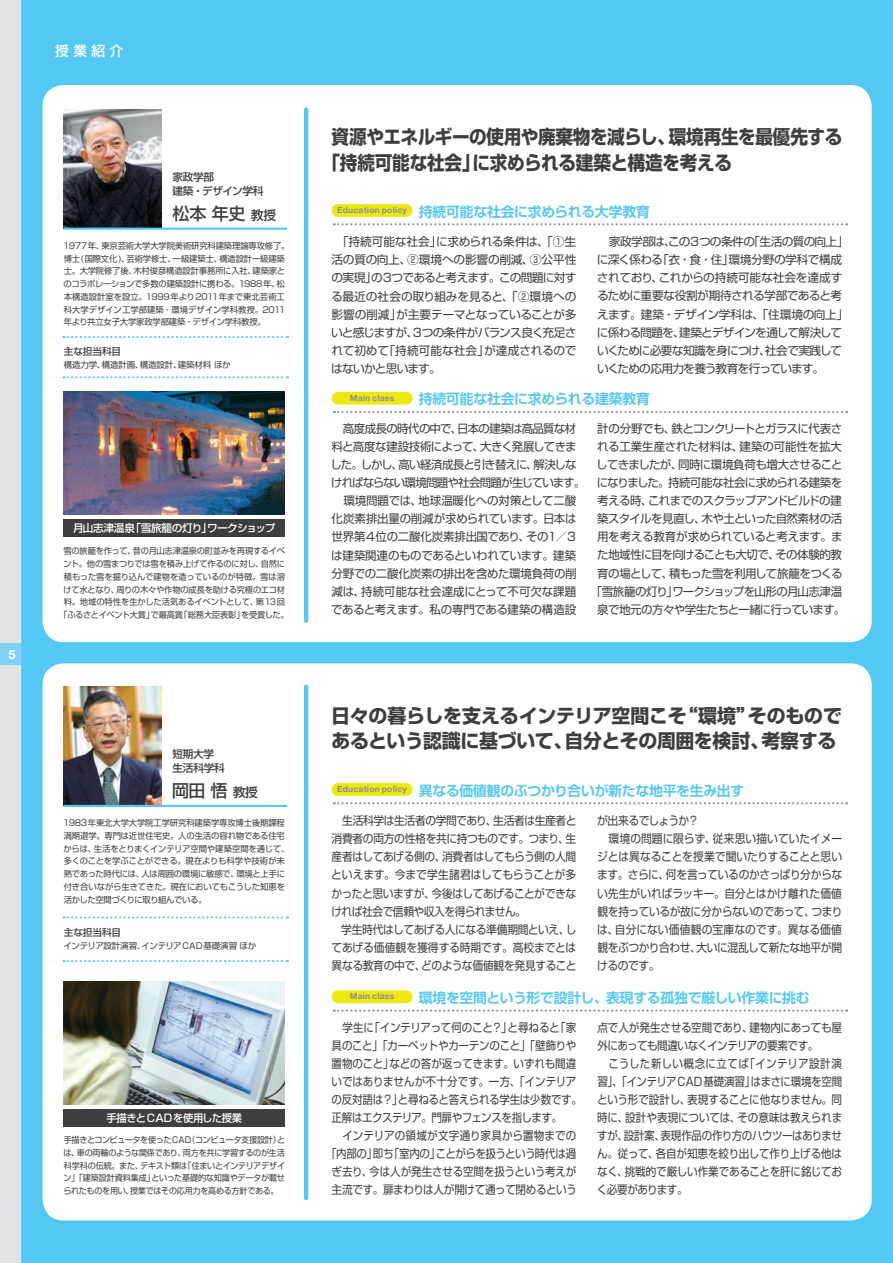
<style>
.page{position:relative;width:893px;height:1263px;background:#52c8f3}
.page>*{position:absolute;margin:0;border:0;box-sizing:border-box;transform-origin:0 0}
.t1{font:700 19.2px/25.5px "Shin Go Pro";letter-spacing:-.015em;color:#3e3e3f}
.t2{font:700 19.2px/25.5px "Shin Go Pro";letter-spacing:-.015em;color:#3e3e3f;scale:.92 1}
.t3{font:500 16.95px "Shin Go Pro";color:#3e3e3f}
.t4{font:700 13.8px "Shin Go Pro De";letter-spacing:-.015em;color:#52c8f3}
.t5{font:500 13.8px "Shin Go Pro";color:#fff}
.t6{font:11.7px/18px "Shin Go Pro";letter-spacing:-.035em;color:#3e3e3f;text-align:justify}
.t7{font:11.7px/18px "Shin Go Pro";letter-spacing:-.035em;color:#3e3e3f;text-align:justify;scale:.92 1}
.t8{font:11.7px/18px "Shin Go Pro";letter-spacing:-.035em;color:#3e3e3f;scale:.9 1}
.t9{font:11.7px/18px "Shin Go Pro";letter-spacing:-.055em;color:#3e3e3f}
.t10{font:11.7px "Shin Go Pro";letter-spacing:-.015em;color:#3e3e3f;scale:.9 1}
.t11{font:11.7px "Shin Go Pro";letter-spacing:-.01em;color:#3e3e3f;scale:.9 1}
.t12{font:11.7px "Shin Go Pro";color:#3e3e3f;scale:.9 1}
.t13{font:11.7px "Shin Go Pro";letter-spacing:.015em;color:#3e3e3f;scale:.9 1}
.t14{font:500 10.65px "Shin Go Pro";letter-spacing:-.035em;color:#fff}
.t15{font:500 10.65px/13.8px "Shin Go Pro";letter-spacing:-.025em;color:#3e3e3f}
.t16{font:500 9.6px "Shin Go Pro";color:#3e3e3f}
.t17{font:8.55px/12.8px "Shin Go Pro";letter-spacing:-.02em;color:#3e3e3f}
.t18{font:8.55px/12.8px "Shin Go Pro";letter-spacing:-.02em;color:#3e3e3f;text-align:justify;scale:.95 1}
.t19{font:700 8.55px "Helvetica Neue";letter-spacing:.025em;color:#8a8f9d}
.s1{font-size:12.75px}
</style>
<div class="page">
<hr style="left:892px;top:664px;width:1px;height:599px;background:#fff">
<div style="left:43px;top:85px;width:829px;height:557px;background:#fff;border-radius:21px"></div>
<img style="left:64px;top:109px;width:98px;height:119px">
<img style="left:64px;top:391px;width:221px;height:123px">
<div style="left:64px;top:520px;width:221px;height:17px;background:#3e3e3f"></div>
<div style="left:332px;top:204px;width:80px;height:13px;background:#ece810;border-radius:6px"></div>
<svg style="left:334px;top:223px;width:513px;height:2px"></svg>
<div style="left:332px;top:392px;width:80px;height:13px;background:#ece810;border-radius:6px"></div>
<svg style="left:334px;top:411px;width:513px;height:2px"></svg>
<hr style="left:304px;top:109px;width:4px;height:512px;background:#52c8f3">
<svg style="left:63px;top:336px;width:225px;height:2px"></svg>
<svg style="left:63px;top:376px;width:225px;height:2px"></svg>
<div style="left:43px;top:663px;width:829px;height:557px;background:#fff;border-radius:21px"></div>
<img style="left:64px;top:687px;width:98px;height:118px">
<img style="left:64px;top:981px;width:221px;height:123px">
<div style="left:64px;top:1110px;width:221px;height:17px;background:#3e3e3f"></div>
<div style="left:332px;top:783px;width:80px;height:13px;background:#ece810;border-radius:6px"></div>
<svg style="left:334px;top:802px;width:513px;height:2px"></svg>
<div style="left:332px;top:990px;width:80px;height:13px;background:#ece810;border-radius:6px"></div>
<svg style="left:334px;top:1009px;width:513px;height:3px"></svg>
<hr style="left:304px;top:687px;width:4px;height:511px;background:#52c8f3">
<svg style="left:63px;top:916px;width:225px;height:2px"></svg>
<svg style="left:63px;top:960px;width:225px;height:2px"></svg>
<hr style="left:64px;top:805px;width:223px;height:2px;background:#52c8f3">
<hr style="left:64px;top:228px;width:223px;height:2px;background:#52c8f3">
<div style="left:0;top:0;width:21px;height:1263px;background:#e2e3e6"></div>
<div style="left:0;top:643px;width:21px;height:21px;background:#7ed2f5"></div>
<p class="t5" style="left:55px;top:40px;width:70px">授業紹介</p>
<p class="t15" style="left:172px;top:169px;width:92px">家政学部<br>建築・デザイン学科</p>
<h2 class="t3" style="left:173px;top:199px;width:105px">松本 年史 <span class="s1">教授</span></h2>
<p class="t17" style="left:63px;top:238px;width:228px">1977年、東京芸術大学大学院美術研究科建築理論専攻修了。博士(国際文化)、芸術学修士、一級建築士、構造設計一級建築士。大学院修了後、木村俊彦構造設計事務所に入社、建築家とのコラボレーションで多数の建築設計に携わる。1988年、松本構造設計室を設立。1999年より2011年まで東北芸術工科大学デザイン工学部建築・環境デザイン学科教授。2011年より共立女子大学家政学部建築・デザイン学科教授。</p>
<p class="t16" style="left:64px;top:344px;width:59px">主な担当科目</p>
<p class="t17" style="left:64px;top:358px;width:168px">構造力学、構造計画、構造設計、建築材料ほか</p>
<p class="t14" style="left:73px;top:519px;width:204px">月山志津温泉「雪旅籠の灯り」ワークショップ</p>
<p class="t17" style="left:59px;top:544px;width:231px;text-align:center">雪の旅籠を作って、昔の月山志津温泉の町並みを再現するイベント。他の雪まつりでは雪を積み上げて作るのに対し、自然に積もった雪を掘り込んで建物を造っているのが特徴。雪は溶けて水となり、周りの木々や作物の成長を助ける究極のエコ材料。地域の特性を生かした活気あるイベントとして、第13回「ふるさとイベント大賞」で最高賞「総務大臣表彰」を受賞した。</p>
<p class="t15" style="left:172px;top:746px;width:54px">短期大学生活科学科</p>
<h2 class="t3" style="left:172px;top:777px;width:87px">岡田 悟 <span class="s1">教授</span></h2>
<p class="t17" style="left:63px;top:815px;width:228px">1983年東北大学大学院工学研究科建築学専攻博士後期課程満期退学。専門は近世住宅史。人の生活の容れ物である住宅からは、生活をとりまくインテリア空間や建築空間を通じて、多くのことを学ぶことができる。現在よりも科学や技術が未熟であった時代には、人は周囲の環境に敏感で、環境と上手に付き合いながら生きてきた。現在においてもこうした知恵を活かした空間づくりに取り組んでいる。</p>
<p class="t16" style="left:64px;top:924px;width:59px">主な担当科目</p>
<p class="t17" style="left:64px;top:938px;width:194px">インテリア設計演習、インテリアCAD基礎演習ほか</p>
<p class="t14" style="left:106px;top:1109px;width:137px">手描きとCADを使用した授業</p>
<p class="t18" style="left:63px;top:1132px;width:235px">手描きとコンピュータを使ったCAD（コンピュータ支援設計）とは、車の両輪のような関係であり、両方を共に学習するのが生活科学科の伝統。また、テキスト類は「住まいとインテリアデザイン」「建築設計資料集成」といった基礎的な知識やデータが載せられたものを用い、授業ではその応用力を高める方針である。</p>
<h1 class="t2" style="left:323px;top:122px;width:566px;text-indent:9px">資源やエネルギーの使用や廃棄物を減らし、環境再生を最優先する「持続可能な社会」に求められる建築と構造を考える</h1>
<p class="t4" style="left:419px;top:200px;width:233px">持続可能な社会に求められる大学教育</p>
<p class="t19" style="left:337px;top:205px;width:71px">Education policy</p>
<p class="t6" style="left:331px;top:231px;width:247px">　「持続可能な社会」に求められる条件は、「①生活の質の向上、②環境への影響の削減、③公平性の実現」の３つであると考えます。この問題に対する最近の社会の取り組みを見ると、「②環境への影響の削減」が主要テーマとなっていることが多いと感じますが、３つの条件がバランス良く充足されて初めて「持続可能な社会」が達成されるのではないかと思います。</p>
<p class="t9" style="left:597px;top:231px;width:253px">　家政学部は、この３つの条件の「生活の質の向上」に深く係わる「衣・食・住」環境分野の学科で構成されており、これからの持続可能な社会を達成するために重要な役割が期待される学部であると考えます。建築・デザイン学科は、「住環境の向上」に係わる問題を、建築とデザインを通して解決していくために必要な知識を身につけ、社会で実践していくための応用力を養う教育を行っています。</p>
<p class="t19" style="left:350px;top:393px;width:46px">Main class</p>
<p class="t4" style="left:419px;top:388px;width:233px">持続可能な社会に求められる建築教育</p>
<p class="t6" style="left:330px;top:418px;width:256px;text-align:left">　高度成長の時代の中で、日本の建築は高品質な材料と高度な建設技術によって、大きく発展してきました。しかし、高い経済成長と引き替えに、解決しなければならない環境問題や社会問題が生じています。　環境問題では、地球温暖化への対策として二酸化炭素排出量の削減が求められています。日本は世界第４位の二酸化炭素排出国であり、その１／３は建築関連のものであるといわれています。建築分野での二酸化炭素の排出を含めた環境負荷の削減は、持続可能な社会達成にとって不可欠な課題であると考えます。私の専門である建築の構造設</p>
<p class="t6" style="left:591px;top:418px;width:256px;text-align:center">計の分野でも、鉄とコンクリートとガラスに代表される工業生産された材料は、建築の可能性を拡大してきましたが、同時に環境負荷も増大させることになりました。持続可能な社会に求められる建築を考える時、これまでのスクラップアンドビルドの建築スタイルを見直し、木や土といった自然素材の活用を考える教育が求められていると考えます。また地域性に目を向けることも大切で、その体験的教育の場として、積もった雪を利用して旅籠をつくる「雪旅籠の灯り」ワークショップを山形の月山志津温泉で地元の方々や学生たちと一緒に行っています。</p>
<h1 class="t1" style="left:331px;top:701px;width:512px">日々の暮らしを支えるインテリア空間こそ“環境”そのものであるという認識に基づいて、自分とその周囲を検討、考察する</h1>
<p class="t4" style="left:419px;top:779px;width:327px">異なる価値観のぶつかり合いが新たな地平を生み出す</p>
<p class="t19" style="left:337px;top:784px;width:71px">Education policy</p>
<p class="t7" style="left:331px;top:810px;width:268px">　生活科学は生活者の学問であり、生活者は生産者と消費者の両方の性格を共に持つものです。つまり、生産者はしてあげる側の、消費者はしてもらう側の人間といえます。今まで学生諸君はしてもらうことが多かったと思いますが、今後はしてあげることができなければ社会で信頼や収入を得られません。</p>
<p class="t7" style="left:331px;top:919px;width:268px;text-indent:10px">学生時代はしてあげる人になる準備期間といえ、してあげる価値観を獲得する時期です。高校までとは異なる教育の中で、どのような価値観を発見すること</p>
<p class="t7" style="left:597px;top:810px;width:268px;text-align:left">が出来るでしょうか？<br>　環境の問題に限らず、従来思い描いていたイメージとは異なることを授業で聞いたりすることと思います。さらに、何を言っているのかさっぱり分からない先生がいればラッキー。自分とはかけ離れた価値観を持っているが故に分からないのであって、つまりは、自分にない価値観の宝庫なのです。異なる価値観をぶつかり合わせ、大いに混乱して新たな地平が開けるのです。</p>
<p class="t19" style="left:350px;top:991px;width:46px">Main class</p>
<p class="t4" style="left:419px;top:986px;width:392px">環境を空間という形で設計し、表現する孤独で厳しい作業に挑む</p>
<p class="t10" style="left:332px;top:1017px;width:273px">　学生に「インテリアって何のこと？」と尋ねると「家</p>
<p class="t8" style="left:332px;top:1035px;width:273px">具のこと」「カーペットやカーテンのこと」「壁飾りや</p>
<p class="t11" style="left:332px;top:1054px;width:273px">置物のこと」などの答が返ってきます。いずれも間違</p>
<p class="t12" style="left:331px;top:1072px;width:274px">いではありませんが不十分です。一方、「インテリア</p>
<p class="t8" style="left:331px;top:1089px;width:280px">の反対語は？」と尋ねると答えられる学生は少数です。</p>
<p class="t8" style="left:332px;top:1107px;width:258px">正解はエクステリア。門扉やフェンスを指します。</p>
<p class="t13" style="left:332px;top:1126px;width:273px">　インテリアの領域が文字通り家具から置物までの</p>
<p class="t8" style="left:326px;top:1143px;width:280px">「内部の」即ち「室内の」ことがらを扱うという時代は過</p>
<p class="t8" style="left:331px;top:1161px;width:274px">ぎ去り、今は人が発生させる空間を扱うという考えが</p>
<p class="t8" style="left:332px;top:1179px;width:274px">主流です。扉まわりは人が開けて通って閉めるという</p>
<p class="t8" style="left:597px;top:1017px;width:274px">点で人が発生させる空間であり、建物内にあっても屋外にあっても間違いなくインテリアの要素です。<br>　こうした新しい概念に立てば「インテリア設計演習」、「インテリアCAD基礎演習」はまさに環境を空間という形で設計し、表現することに他なりません。同時に、設計や表現については、その意味は教えられますが、設計案、表現作品の作り方のハウツーはありません。従って、各自が知恵を絞り出して作り上げる他はなく、挑戦的で厳しい作業であることを肝に銘じておく必要があります。</p>
</div>
